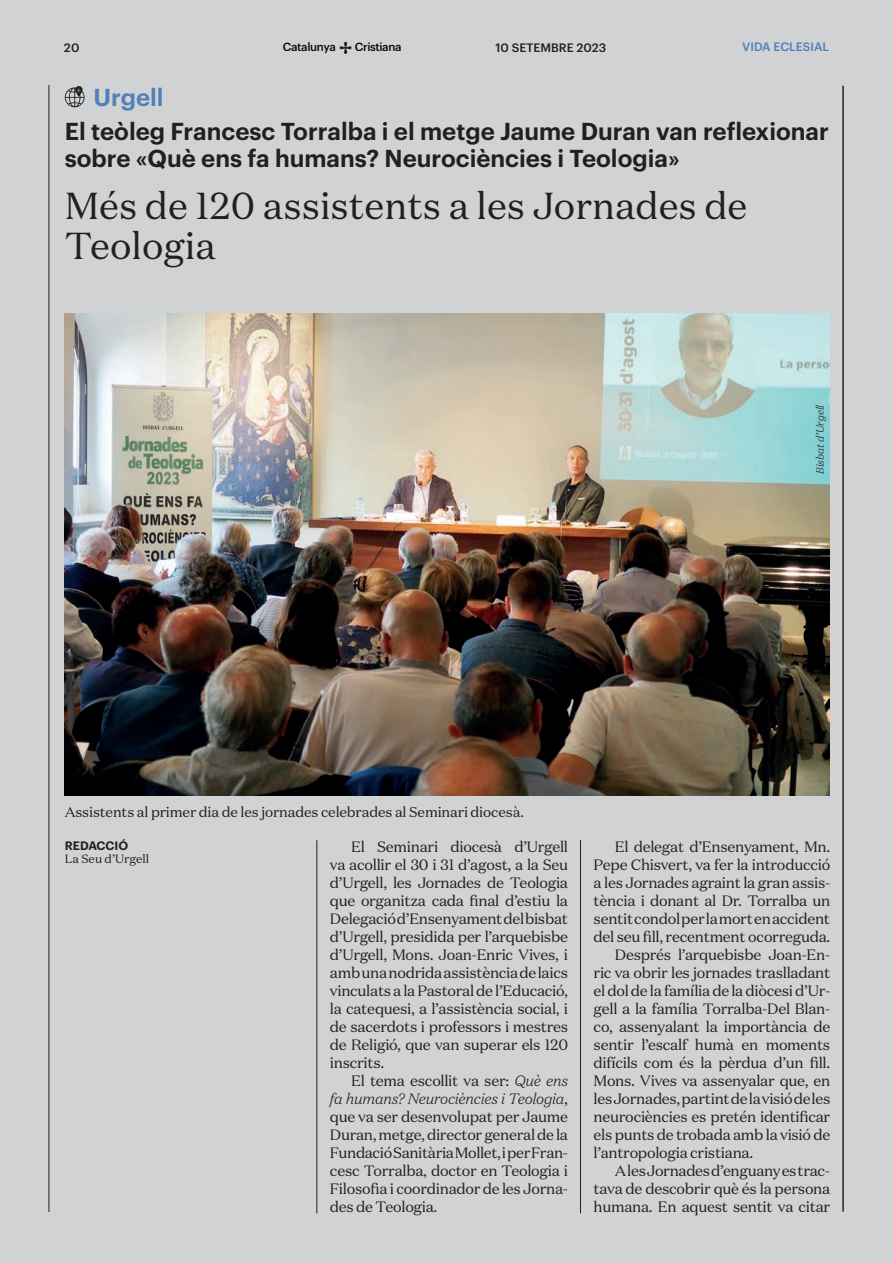
<style>
.page{position:relative;width:893px;height:1263px;background:#d1d2d4}
.page>*{position:absolute;margin:0;border:0;box-sizing:border-box;transform-origin:0 0}
.t1{font:37.5px/40.5px "Domaine Text";color:#231f20}
.t2{font:600 24px/27px "Graphik";color:#231f20}
.t3{font:600 24px "Graphik";color:#5181b8}
.t4{font:15px/18px "Domaine Text";letter-spacing:-.02em;color:#231f20;text-align:justify}
.t5{font:14.25px "Domaine Text";letter-spacing:-.01em;color:#231f20}
.t6{font:500 12px "Graphik";color:#231f20}
.t7{font:12px "Domaine Text";color:#231f20}
.t8{font:500 12px "Graphik";color:#5181b8}
.t9{font:600 12px "Graphik";letter-spacing:.005em;color:#231f20}
.t10{font:500 11.55px "Graphik";letter-spacing:-.03em;color:#07090c}
.t11{font:italic 300 10.5px "Domaine Text";color:#231f20}
.s1{font-weight:300;font-style:italic}
</style>
<div class="page">
<hr style="left:49px;top:85px;width:1px;height:1127px;background:#231f20">
<svg style="left:339px;top:42px;width:13px;height:12px"></svg>
<hr style="left:843px;top:86px;width:1px;height:1126px;background:#231f20">
<hr style="left:317px;top:840px;width:1px;height:373px;background:#231f20">
<svg style="left:65px;top:86px;width:20px;height:21px"></svg>
<hr style="left:580px;top:840px;width:1px;height:373px;background:#231f20">
<img style="left:65px;top:314px;width:764px;height:482px">
<p class="t6" style="left:64px;top:38px;width:17px">20</p>
<p class="t10" style="left:283px;top:38px;width:54px">Catalunya</p>
<p class="t10" style="left:355px;top:38px;width:48px">Cristiana</p>
<p class="t6" style="left:495px;top:38px;width:112px">10 SETEMBRE 2023</p>
<h2 class="t3" style="left:94px;top:79px;width:71px">Urgell</h2>
<p class="t8" style="left:742px;top:38px;width:89px">VIDA ECLESIAL</p>
<h2 class="t2" style="left:65px;top:116px;width:766px">El teòleg Francesc Torralba i el metge Jaume Duran van reflexionar sobre «Què ens fa humans? Neurociències i Teologia»</h2>
<h1 class="t1" style="left:65px;top:185px;width:684px">Més de 120 assistents a les Jornades de<br>Teologia</h1>
<p class="t11" style="left:814px;top:474px;width:71px;rotate:-90deg">Bisbat d’Urgell</p>
<p class="t5" style="left:65px;top:803px;width:461px">Assistents al primer dia de les jornades celebrades al Seminari diocesà.</p>
<p class="t9" style="left:65px;top:836px;width:65px">REDACCIÓ</p>
<p class="t7" style="left:65px;top:851px;width:86px">La Seu d’Urgell</p>
<p class="t4" style="left:330px;top:837px;width:240px;text-indent:21px">El Seminari diocesà d’Urgell va acollir el 30 i 31 d’agost, a la Seu d’Urgell, les Jornades de Teologia que organitza cada final d’estiu la Delegació d’Ensenyament del bisbat d’Urgell, presidida per l’arquebisbe d’Urgell, Mons. Joan-Enric Vives, i amb una nodrida assistència de laics vinculats a la Pastoral de l’Educació, la catequesi, a l’assistència social, i de sacerdots i professors i mestres de Religió, que van superar els 120 inscrits.</p>
<p class="t4" style="left:330px;top:1071px;width:240px;text-indent:21px">El tema escollit va ser: <span class="s1">Què ens fa humans? Neurociències i Teologia</span>, que va ser desenvolupat per Jaume Duran, metge, director general de la Fundació Sanitària Mollet, i per Fran&shy;cesc Torralba, doctor en Teologia i Filosofia i coordinador de les Jorna&shy;des de Teologia.</p>
<p class="t4" style="left:615px;top:837px;width:217px">El delegat d’Ensenyament, Mn.</p>
<p class="t4" style="left:594px;top:855px;width:238px">Pepe Chisvert, va fer la introducció</p>
<p class="t4" style="left:594px;top:873px;width:238px">a les Jornades agraint la gran assis-</p>
<p class="t4" style="left:594px;top:891px;width:238px">tència i donant al Dr. Torralba un</p>
<p class="t4" style="left:594px;top:909px;width:238px">sentit condol per la mort en accident</p>
<p class="t4" style="left:594px;top:927px;width:238px">del seu fill, recentment ocorreguda.</p>
<p class="t4" style="left:615px;top:945px;width:217px">Després l’arquebisbe Joan-En-</p>
<p class="t4" style="left:594px;top:963px;width:238px">ric va obrir les jornades traslladant</p>
<p class="t4" style="left:594px;top:981px;width:238px">el dol de la família de la diòcesi d’Ur-</p>
<p class="t4" style="left:594px;top:999px;width:238px">gell a la família Torralba-Del Blan-</p>
<p class="t4" style="left:594px;top:1017px;width:238px">co, assenyalant la importància de</p>
<p class="t4" style="left:594px;top:1035px;width:238px">sentir l’escalf humà en moments</p>
<p class="t4" style="left:594px;top:1053px;width:238px">difícils com és la pèrdua d’un fill.</p>
<p class="t4" style="left:594px;top:1071px;width:238px">Mons. Vives va assenyalar que, en</p>
<p class="t4" style="left:594px;top:1089px;width:238px">les Jornades, partint de la visió de les</p>
<p class="t4" style="left:594px;top:1107px;width:238px">neurociències es pretén identificar</p>
<p class="t4" style="left:594px;top:1125px;width:238px">els punts de trobada amb la visió de</p>
<p class="t4" style="left:594px;top:1143px;width:161px">l’antropologia cristiana.</p>
<p class="t4" style="left:615px;top:1161px;width:217px">A les Jornades d’enguany es trac-</p>
<p class="t4" style="left:594px;top:1179px;width:238px">tava de descobrir què és la persona</p>
<p class="t4" style="left:594px;top:1197px;width:238px">humana. En aquest sentit va citar</p>
</div>
